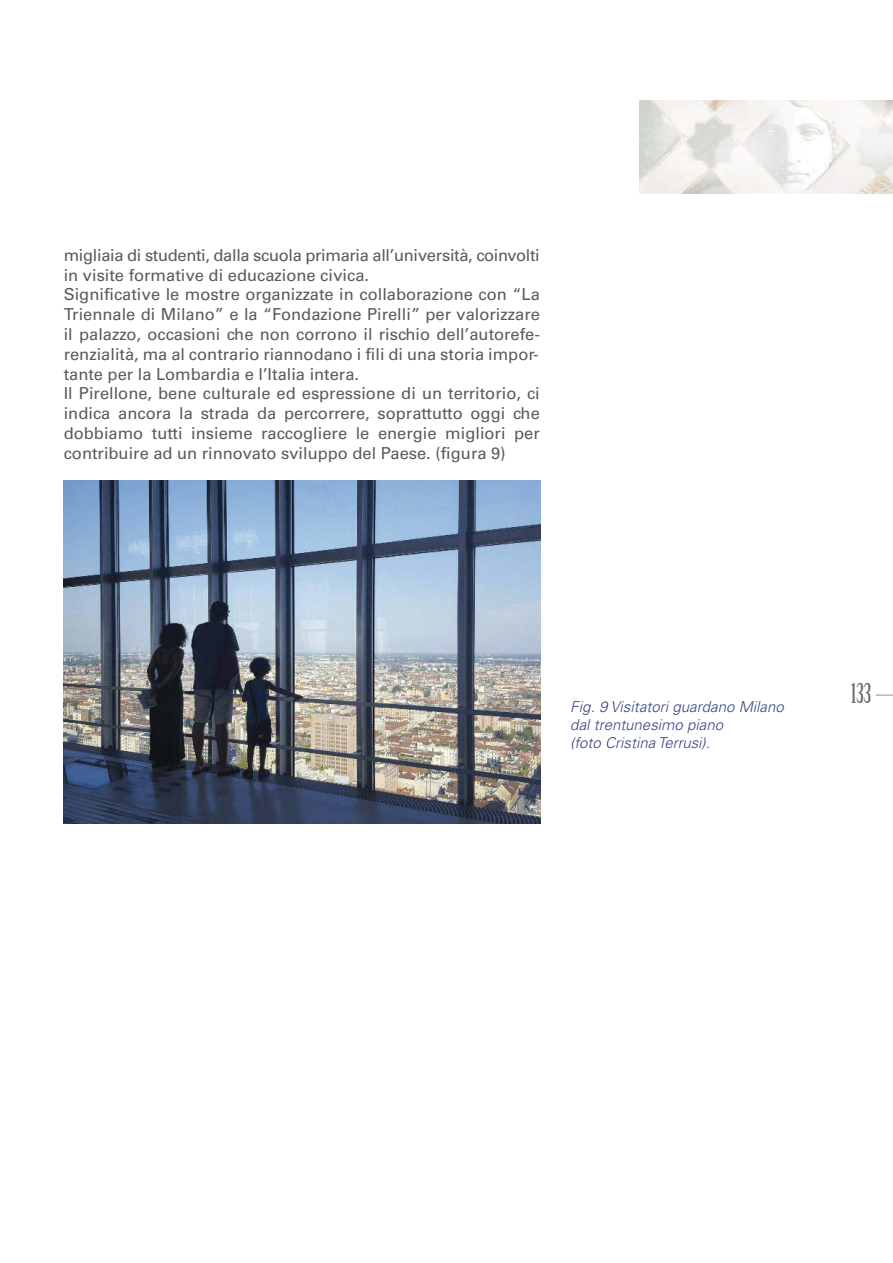
<style>
.page{position:relative;width:893px;height:1263px;background:#fff}
.page>*{position:absolute;margin:0;border:0;box-sizing:border-box;transform-origin:0 0}
.t1{font:27px "Birch Std";color:#686868}
.t2{font:16.5px/19.8px "Univers";color:#595a5c}
.t3{font:italic 300 15px/18px "Univers";color:#364482}
</style>
<div class="page">
<svg style="left:876px;top:694px;width:17px;height:2px"></svg>
<img style="left:639px;top:100px;width:254px;height:94px">
<img style="left:64px;top:481px;width:477px;height:342px">
<p class="t2" style="left:64px;top:246px;width:478px">migliaia di studenti, dalla scuola primaria all’università, coinvolti in visite formative di educazione civica.<br>Significative le mostre organizzate in collaborazione con “La Triennale di Milano” e la “Fondazione Pirelli” per valorizzare il palazzo, occasioni che non corrono il rischio dell’autorefe&shy;renzialità, ma al contrario riannodano i fili di una storia impor&shy;tante per la Lombardia e l’Italia intera.<br>Il Pirellone, bene culturale ed espressione di un territorio, ci indica ancora la strada da percorrere, soprattutto oggi che dobbiamo tutti insieme raccogliere le energie migliori per contribuire ad un rinnovato sviluppo del Paese. (figura 9)</p>
<p class="t3" style="left:570px;top:699px;width:215px">Fig. 9 Visitatori guardano Milano dal trentunesimo piano<br>(foto Cristina Terrusi).</p>
<h1 class="t1" style="left:851px;top:678px;width:22px">133</h1>
</div>
